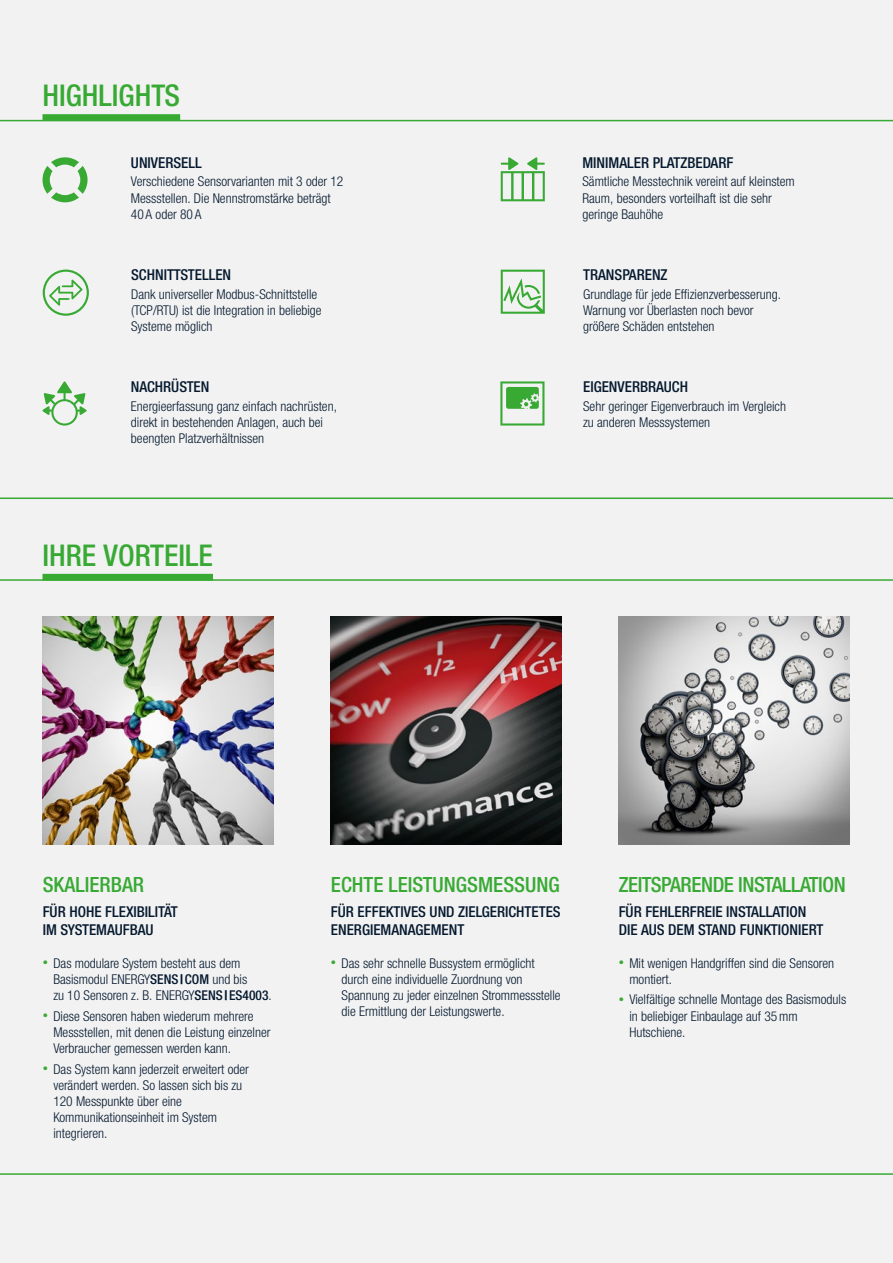
<style>
.page{position:relative;width:893px;height:1263px;background:#f2f2f2}
.page>*{position:absolute;margin:0;border:0;box-sizing:border-box;transform-origin:0 0}
.t1{font:500 condensed 30px "Helvetica Neue LTW1 G";color:#38aa34}
.t2{font:500 condensed 21px "Helvetica Neue LTW1 G";color:#38aa34}
.t3{font:500 condensed 21px "Helvetica Neue LTW1 G";letter-spacing:-.02em;color:#38aa34}
.t4{font:500 condensed 15px/18px "Helvetica Neue LTW1 G";color:#05192f}
.t5{font:300 condensed 13.5px/16.2px "Helvetica Neue LTW1 G";color:#05192f}
.s1{font-family:"Helvetica Neue LT Pro";font-size:10.5px;color:#38aa34}
.s2{font-weight:500}
.s3{font-weight:800}
</style>
<div class="page">
<div style="left:43px;top:574px;width:170px;height:7px;background:#38aa34"></div>
<img style="left:619px;top:617px;width:231px;height:227px">
<img style="left:331px;top:617px;width:231px;height:227px">
<img style="left:43px;top:617px;width:231px;height:227px">
<div style="left:43px;top:114px;width:137px;height:7px;background:#38aa34"></div>
<svg style="left:43px;top:157px;width:45px;height:45px"></svg>
<svg style="left:43px;top:381px;width:44px;height:44px"></svg>
<svg style="left:501px;top:157px;width:44px;height:44px"></svg>
<svg style="left:501px;top:270px;width:44px;height:44px"></svg>
<svg style="left:43px;top:270px;width:46px;height:46px"></svg>
<svg style="left:500px;top:381px;width:44px;height:44px"></svg>
<hr style="left:0;top:120px;width:893px;height:1px;background:#38aa34">
<hr style="left:0;top:1173px;width:893px;height:2px;background:#38aa34">
<hr style="left:0;top:579px;width:893px;height:2px;background:#38aa34">
<hr style="left:0;top:497px;width:893px;height:2px;background:#38aa34">
<h1 class="t1" style="left:43px;top:78px;width:139px">HIGHLIGHTS</h1>
<p class="t4" style="left:131px;top:154px;width:72px">UNIVERSELL</p>
<p class="t5" style="left:131px;top:174px;width:214px">Verschiedene Sensorvarianten mit 3 oder 12<br>Messstellen. Die Nennstromstärke beträgt<br>40A oder 80A</p>
<p class="t4" style="left:131px;top:266px;width:102px">SCHNITTSTELLEN</p>
<p class="t5" style="left:131px;top:286px;width:192px">Dank universeller Modbus-Schnittstelle (TCP/RTU) ist die Integration in beliebige<br>Systeme möglich</p>
<p class="t4" style="left:131px;top:378px;width:80px">NACHRÜSTEN</p>
<p class="t5" style="left:131px;top:398px;width:207px">Energieerfassung ganz einfach nachrüsten, direkt in bestehenden Anlagen, auch bei beengten Platzverhältnissen</p>
<h1 class="t1" style="left:43px;top:537px;width:172px">IHRE VORTEILE</h1>
<p class="t4" style="left:582px;top:154px;width:152px">MINIMALER PLATZBEDARF</p>
<p class="t5" style="left:582px;top:174px;width:214px">Sämtliche Messtechnik vereint auf kleinstem<br>Raum, besonders vorteilhaft ist die sehr geringe Bauhöhe</p>
<p class="t4" style="left:583px;top:266px;width:86px">TRANSPARENZ</p>
<p class="t5" style="left:583px;top:286px;width:199px">Grundlage für jede Effizienzverbesserung.<br>Warnung vor Überlasten noch bevor größere Schäden entstehen</p>
<p class="t4" style="left:583px;top:378px;width:106px">EIGENVERBRAUCH</p>
<p class="t5" style="left:583px;top:398px;width:204px">Sehr geringer Eigenverbrauch im Vergleich zu anderen Messsystemen</p>
<h2 class="t2" style="left:43px;top:872px;width:103px">SKALIERBAR</h2>
<p class="t4" style="left:43px;top:902px;width:136px">FÜR HOHE FLEXIBILITÄT<br>IM SYSTEMAUFBAU</p>
<p class="t5" style="left:53px;top:955px;width:220px;text-indent:-11px"><span class="s1">•</span> Das modulare System besteht aus dem<br>Basismodul ENERGY<span class="s2">SENS</span><span class="s3">|</span><span class="s2">COM</span> und bis<br>zu 10 Sensoren z. B. ENERGY<span class="s2">SENS</span><span class="s3">|</span> <span class="s2">ES4003</span>.</p>
<p class="t5" style="left:53px;top:1008px;width:219px;text-indent:-11px"><span class="s1">•</span> Diese Sensoren haben wiederum mehrere<br>Messstellen, mit denen die Leistung einzelner<br>Verbraucher gemessen werden kann.</p>
<p class="t5" style="left:53px;top:1061px;width:197px;text-indent:-11px"><span class="s1">•</span> Das System kann jederzeit erweitert oder verändert werden. So lassen sich bis zu<br>120 Messpunkte über eine<br>Kommunikationseinheit im System integrieren.</p>
<h2 class="t2" style="left:331px;top:872px;width:230px">ECHTE LEISTUNGSMESSUNG</h2>
<p class="t4" style="left:331px;top:902px;width:231px">FÜR EFFEKTIVES UND ZIELGERICHTETES<br>ENERGIEMANAGEMENT</p>
<p class="t5" style="left:342px;top:955px;width:221px;text-indent:-11px"><span class="s1">•</span> Das sehr schnelle Bussystem ermöglicht durch eine individuelle Zuordnung von Spannung zu jeder einzelnen Strommessstelle die Ermittlung der Leistungswerte.</p>
<h2 class="t3" style="left:619px;top:872px;width:229px">ZEITSPARENDE INSTALLATION</h2>
<p class="t4" style="left:619px;top:902px;width:206px">FÜR FEHLERFREIE INSTALLATION<br>DIE AUS DEM STAND FUNKTIONIERT</p>
<p class="t5" style="left:629px;top:955px;width:206px;text-indent:-11px"><span class="s1">•</span> Mit wenigen Handgriffen sind die Sensoren montiert.</p>
<p class="t5" style="left:629px;top:992px;width:218px;text-indent:-11px"><span class="s1">•</span> Vielfältige schnelle Montage des Basismoduls in beliebiger Einbaulage auf 35mm<br>Hutschiene.</p>
</div>
